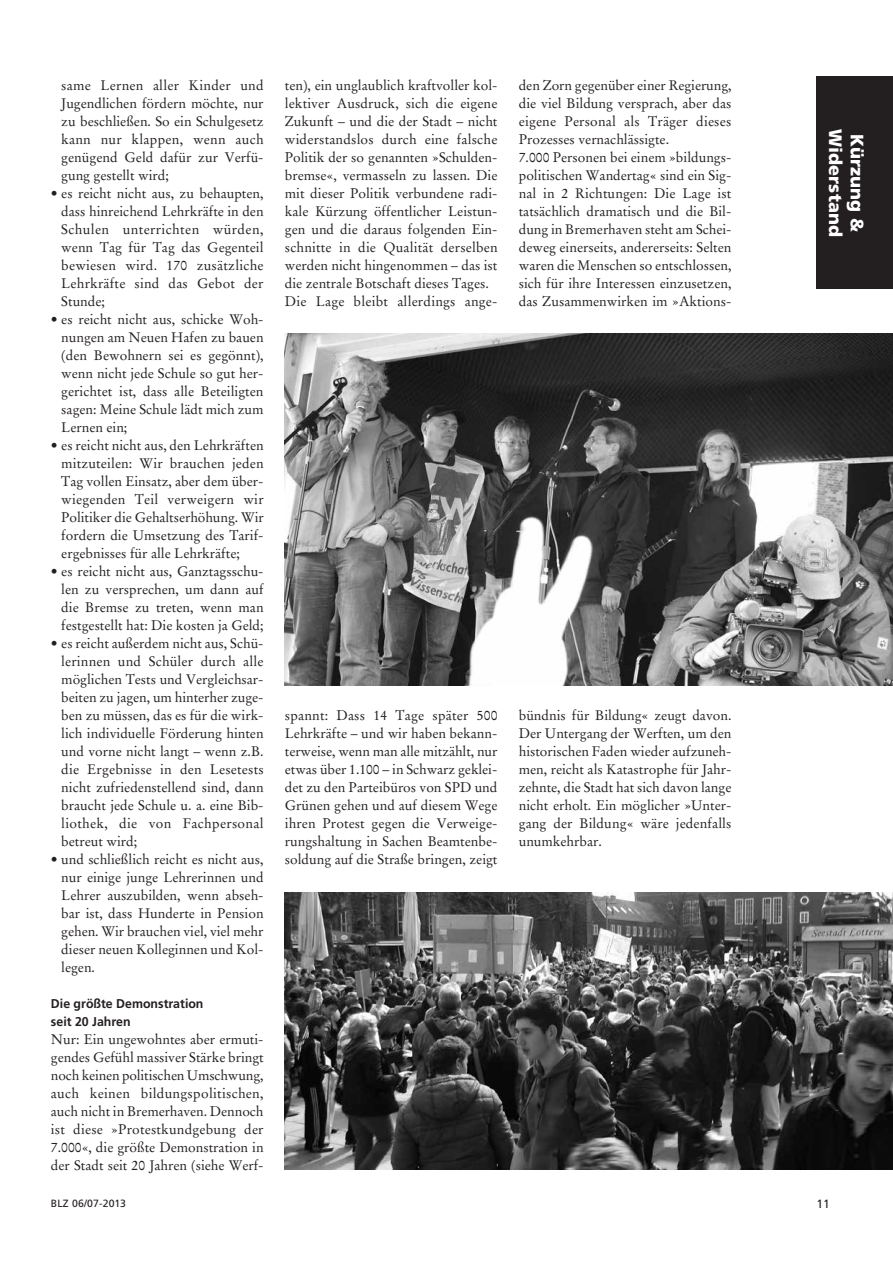
<style>
.page{position:relative;width:893px;height:1263px;background:#fff}
.page>*{position:absolute;margin:0;border:0;box-sizing:border-box;transform-origin:0 0}
.t1{font:900 18px "Frutiger";letter-spacing:.005em;color:#fff}
.t2{font:13.8px/18px "Stempel Garamond";color:#231f20;text-align:justify}
.t3{font:700 12.75px/18px "Frutiger";color:#231f20}
.t4{font:12px "Frutiger";color:#231f20}
.t5{font:10.5px "Frutiger";letter-spacing:.015em;color:#231f20}
</style>
<div class="page">
<div style="left:816px;top:77px;width:77px;height:212px;background:#231f20"></div>
<img style="left:285px;top:333px;width:608px;height:353px">
<img style="left:285px;top:893px;width:608px;height:276px">
<p class="t2" style="left:61px;top:78px;width:204px">same Lernen aller Kinder und Jugendlichen fördern möchte, nur zu beschließen. So ein Schulgesetz kann nur klappen, wenn auch genügend Geld dafür zur Verfü&shy;gung gestellt wird;</p>
<p class="t2" style="left:61px;top:186px;width:204px;text-indent:-10px">• es reicht nicht aus, zu behaupten, dass hinreichend Lehrkräfte in den Schulen unterrichten würden, wenn Tag für Tag das Gegenteil bewiesen wird. 170 zusätzliche Lehrkräfte sind das Gebot der Stunde;</p>
<p class="t2" style="left:61px;top:312px;width:204px;text-indent:-10px">• es reicht nicht aus, schicke Woh&shy;nungen am Neuen Hafen zu bauen (den Bewohnern sei es gegönnt), wenn nicht jede Schule so gut her&shy;gerichtet ist, dass alle Beteiligten sagen: Meine Schule lädt mich zum Lernen ein;</p>
<p class="t2" style="left:61px;top:438px;width:204px;text-indent:-10px">• es reicht nicht aus, den Lehrkräften mitzuteilen: Wir brauchen jeden Tag vollen Einsatz, aber dem über&shy;wiegenden Teil verweigern wir Politiker die Gehaltserhöhung. Wir fordern die Umsetzung des Tarif&shy;ergebnisses für alle Lehrkräfte;</p>
<p class="t2" style="left:61px;top:564px;width:204px;text-indent:-10px">• es reicht nicht aus, Ganztagsschu&shy;len zu versprechen, um dann auf die Bremse zu treten, wenn man festgestellt hat: Die kosten ja Geld;</p>
<p class="t2" style="left:61px;top:636px;width:204px;text-indent:-10px">• es reicht außerdem nicht aus, Schü&shy;lerinnen und Schüler durch alle möglichen Tests und Vergleichsar&shy;beiten zu jagen, um hinterher zuge&shy;ben zu müssen, das es für die wirk&shy;lich individuelle Förderung hinten und vorne nicht langt – wenn z.B. die Ergebnisse in den Lesetests nicht zufriedenstellend sind, dann braucht jede Schule u. a. eine Bib&shy;liothek, die von Fachpersonal betreut wird;</p>
<p class="t2" style="left:61px;top:852px;width:204px;text-indent:-10px">• und schließlich reicht es nicht aus, nur einige junge Lehrerinnen und Lehrer auszubilden, wenn abseh&shy;bar ist, dass Hunderte in Pension gehen. Wir brauchen viel, viel mehr dieser neuen Kolleginnen und Kol&shy;legen.</p>
<p class="t3" style="left:51px;top:996px;width:154px">Die größte Demonstration seit 20 Jahren</p>
<p class="t2" style="left:51px;top:1032px;width:214px">Nur: Ein ungewohntes aber ermuti&shy;gendes Gefühl massiver Stärke bringt noch keinen politischen Umschwung, auch keinen bildungspolitischen, auch nicht in Bremerhaven. Dennoch ist diese »Protestkundgebung der 7.000«, die größte Demonstration in der Stadt seit 20 Jahren (siehe Werf-</p>
<p class="t2" style="left:285px;top:78px;width:214px;text-align:left">ten), ein unglaublich kraftvoller kol&shy;lektiver Ausdruck, sich die eigene Zukunft – und die der Stadt – nicht widerstandslos durch eine falsche Politik der so genannten »Schulden&shy;bremse«, vermasseln zu lassen. Die mit dieser Politik verbundene radi&shy;kale Kürzung öffentlicher Leistun&shy;gen und die daraus folgenden Ein&shy;schnitte in die Qualität derselben werden nicht hingenommen – das ist die zentrale Botschaft dieses Tages.<br>Die Lage bleibt allerdings ange-</p>
<p class="t2" style="left:285px;top:708px;width:214px">spannt: Dass 14 Tage später 500<br>Lehrkräfte – und wir haben bekann&shy;terweise, wenn man alle mitzählt, nur etwas über 1.100 – in Schwarz geklei&shy;det zu den Parteibüros von SPD und Grünen gehen und auf diesem Wege ihren Protest gegen die Verweige&shy;rungshaltung in Sachen Beamtenbe&shy;soldung auf die Straße bringen, zeigt</p>
<p class="t2" style="left:519px;top:78px;width:214px;text-align:left">den Zorn gegenüber einer Regierung, die viel Bildung versprach, aber das eigene Personal als Träger dieses Prozesses vernachlässigte.<br>7.000 Personen bei einem »bildungs&shy;politischen Wandertag« sind ein Sig&shy;nal in 2 Richtungen: Die Lage ist tatsächlich dramatisch und die Bil&shy;dung in Bremerhaven steht am Schei&shy;deweg einerseits, andererseits: Selten waren die Menschen so entschlossen, sich für ihre Interessen einzusetzen, das Zusammenwirken im »Aktions-</p>
<p class="t2" style="left:519px;top:708px;width:214px">bündnis für Bildung« zeugt davon.<br>Der Untergang der Werften, um den historischen Faden wieder aufzuneh&shy;men, reicht als Katastrophe für Jahr&shy;zehnte, die Stadt hat sich davon lange nicht erholt. Ein möglicher »Unter&shy;gang der Bildung« wäre jedenfalls unumkehrbar.</p>
<h1 class="t1" style="left:843px;top:129px;width:110px;rotate:90deg">Widerstand</h1>
<h1 class="t1" style="left:864px;top:134px;width:100px;rotate:90deg">Kürzung &amp;</h1>
<p class="t5" style="left:51px;top:1199px;width:76px">BLZ 06/07-2013</p>
<p class="t4" style="left:816px;top:1199px;width:15px">11</p>
</div>
